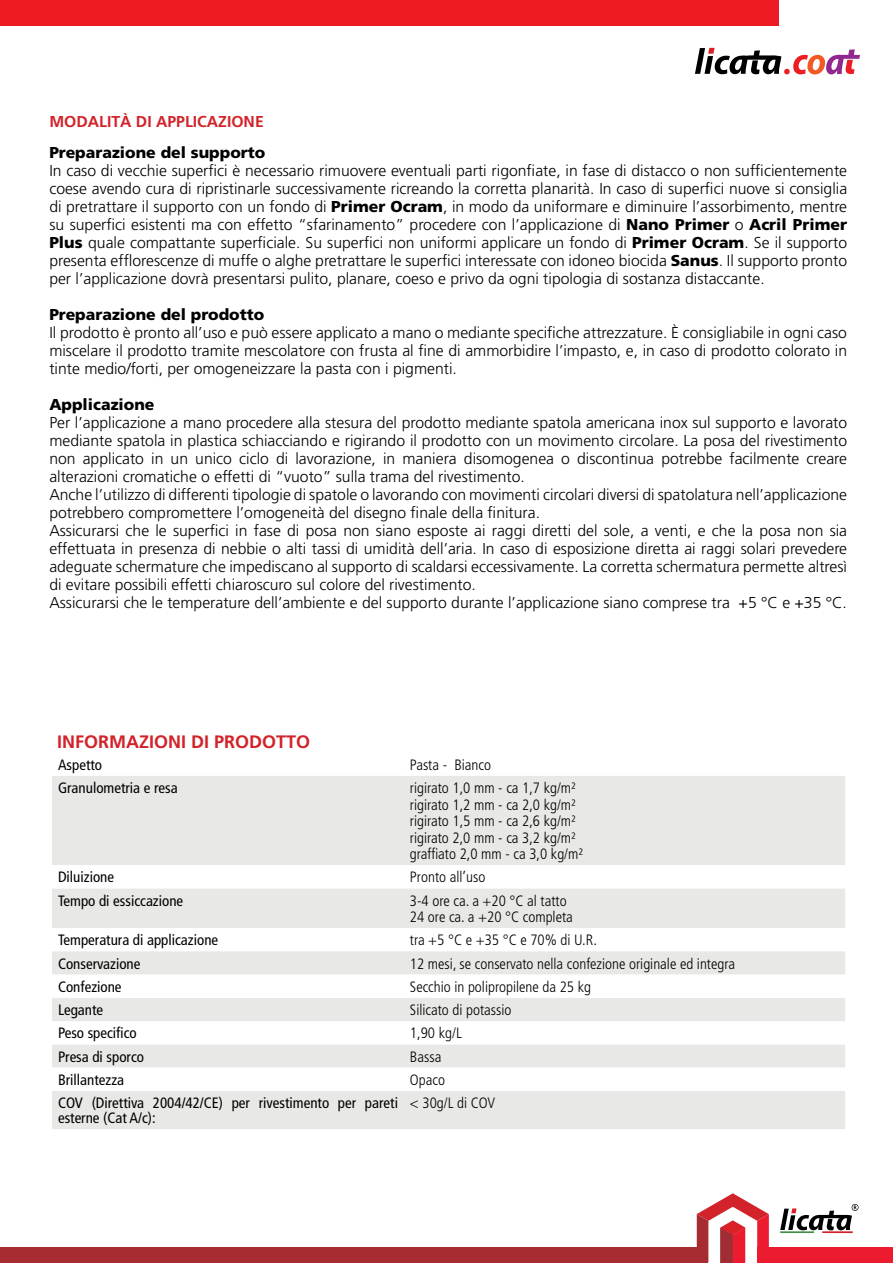
<style>
.page{position:relative;width:893px;height:1263px;background:#fff}
.page>*{position:absolute;margin:0;border:0;box-sizing:border-box;transform-origin:0 0}
.t1{font:700 18px "Frutiger";color:#d2232a}
.t2{font:300 15.75px/18px "Frutiger";color:#000;text-align:justify}
.t3{font:900 15.75px "Frutiger";color:#000}
.t4{font:700 15.75px "Frutiger";color:#d2232a}
.t5{font:300 condensed 15px/16.5px "Frutiger";color:#000}
.t6{font:condensed 15px/15px "Frutiger";color:#000}
.s1{font-weight:900}
</style>
<div class="page">
<svg style="left:697px;top:1193px;width:72px;height:70px"></svg>
<svg style="left:780px;top:1204px;width:78px;height:26px"></svg>
<hr style="left:780px;top:1231px;width:34px;height:2px;background:#448d46">
<hr style="left:822px;top:1231px;width:31px;height:2px;background:#d2232a">
<div style="left:0;top:1248px;width:708px;height:15px;background:#a72c31"></div>
<div style="left:757px;top:1248px;width:136px;height:15px;background:#ed1b2f"></div>
<div style="left:0;top:0;width:779px;height:26px;background:#ed1c24"></div>
<svg style="left:695px;top:48px;width:165px;height:26px"></svg>
<div style="left:52px;top:776px;width:793px;height:353px;background:#e8e9e6"></div>
<svg style="left:52px;top:865px;width:793px;height:226px"></svg>
<div style="left:52px;top:951px;width:793px;height:70px;background:#e8e9e6"></div>
<svg style="left:52px;top:975px;width:793px;height:23px"></svg>
<p class="t4" style="left:49px;top:112px;width:216px">MODALITÀ DI APPLICAZIONE</p>
<p class="t3" style="left:49px;top:143px;width:217px">Preparazione del supporto</p>
<p class="t2" style="left:49px;top:162px;width:799px">In caso di vecchie superfici è necessario rimuovere eventuali parti rigonfiate, in fase di distacco o non sufficientemente coese avendo cura di ripristinarle successivamente ricreando la corretta planarità. In caso di superfici nuove si consiglia di pretrattare il supporto con un fondo di <span class="s1">Primer Ocram</span>, in modo da uniformare e diminuire l’assorbimento, mentre su superfici esistenti ma con effetto “sfarinamento” procedere con l’applicazione di <span class="s1">Nano Primer</span> o <span class="s1">Acril Primer Plus</span> quale compattante superficiale. Su superfici non uniformi applicare un fondo di <span class="s1">Primer Ocram</span>. Se il supporto presenta efflorescenze di muffe o alghe pretrattare le superfici interessate con idoneo biocida <span class="s1">Sanus</span>. Il supporto pronto per l’applicazione dovrà presentarsi pulito, planare, coeso e privo da ogni tipologia di sostanza distaccante.</p>
<p class="t3" style="left:49px;top:305px;width:216px">Preparazione del prodotto</p>
<p class="t2" style="left:49px;top:324px;width:799px">Il prodotto è pronto all’uso e può essere applicato a mano o mediante specifiche attrezzature. È consigliabile in ogni caso miscelare il prodotto tramite mescolatore con frusta al fine di ammorbidire l’impasto, e, in caso di prodotto colorato in tinte medio/forti, per omogeneizzare la pasta con i pigmenti.</p>
<p class="t3" style="left:49px;top:395px;width:107px">Applicazione</p>
<p class="t2" style="left:49px;top:414px;width:799px;text-align:left">Per l’applicazione a mano procedere alla stesura del prodotto mediante spatola americana inox sul supporto e lavorato mediante spatola in plastica schiacciando e rigirando il prodotto con un movimento circolare. La posa del rivestimento non applicato in un unico ciclo di lavorazione, in maniera disomogenea o discontinua potrebbe facilmente creare alterazioni cromatiche o effetti di “vuoto” sulla trama del rivestimento.<br>Anche l’utilizzo di differenti tipologie di spatole o lavorando con movimenti circolari diversi di spatolatura nell’applicazione potrebbero compromettere l’omogeneità del disegno finale della finitura.<br>Assicurarsi che le superfici in fase di posa non siano esposte ai raggi diretti del sole, a venti, e che la posa non sia effettuata in presenza di nebbie o alti tassi di umidità dell’aria. In caso di esposizione diretta ai raggi solari prevedere adeguate schermature che impediscano al supporto di scaldarsi eccessivamente. La corretta schermatura permette altresì di evitare possibili effetti chiaroscuro sul colore del rivestimento.<br>Assicurarsi che le temperature dell’ambiente e del supporto durante l’applicazione siano comprese tra +5 °C e +35 °C.</p>
<p class="t1" style="left:57px;top:732px;width:255px">INFORMAZIONI DI PRODOTTO</p>
<p class="t6" style="left:58px;top:757px;width:46px">Aspetto</p>
<p class="t5" style="left:410px;top:757px;width:83px">Pasta - Bianco</p>
<p class="t6" style="left:58px;top:780px;width:121px">Granulometria e resa</p>
<p class="t5" style="left:410px;top:780px;width:175px">rigirato 1,0 mm - ca 1,7 kg/m² rigirato 1,2 mm - ca 2,0 kg/m² rigirato 1,5 mm - ca 2,6 kg/m² rigirato 2,0 mm - ca 3,2 kg/m² graffiato 2,0 mm - ca 3,0 kg/m²</p>
<p class="t6" style="left:58px;top:870px;width:58px">Diluizione</p>
<p class="t5" style="left:410px;top:869px;width:77px">Pronto all’uso</p>
<p class="t6" style="left:58px;top:893px;width:127px">Tempo di essiccazione</p>
<p class="t5" style="left:410px;top:892px;width:164px">3-4 ore ca. a +20 °C al tatto<br>24 ore ca. a +20 °C completa</p>
<p class="t6" style="left:58px;top:933px;width:162px">Temperatura di applicazione</p>
<p class="t5" style="left:410px;top:932px;width:189px">tra +5 °C e +35 °C e 70% di U.R.</p>
<p class="t6" style="left:58px;top:956px;width:84px">Conservazione</p>
<p class="t5" style="left:410px;top:955px;width:327px">12 mesi, se conservato nella confezione originale ed integra</p>
<p class="t6" style="left:58px;top:979px;width:65px">Confezione</p>
<p class="t5" style="left:410px;top:979px;width:183px">Secchio in polipropilene da 25 kg</p>
<p class="t6" style="left:58px;top:1002px;width:47px">Legante</p>
<p class="t5" style="left:410px;top:1002px;width:103px">Silicato di potassio</p>
<p class="t6" style="left:58px;top:1026px;width:80px">Peso specifico</p>
<p class="t5" style="left:410px;top:1025px;width:53px">1,90 kg/L</p>
<p class="t6" style="left:58px;top:1049px;width:88px">Presa di sporco</p>
<p class="t5" style="left:410px;top:1048px;width:33px">Bassa</p>
<p class="t6" style="left:58px;top:1072px;width:68px">Brillantezza</p>
<p class="t5" style="left:410px;top:1072px;width:37px">Opaco</p>
<p class="t6" style="left:58px;top:1095px;width:341px">COV (Direttiva 2004/42/CE) per rivestimento per pareti esterne (Cat A/c):</p>
<p class="t5" style="left:410px;top:1095px;width:87px">&lt; 30g/L di COV</p>
</div>
